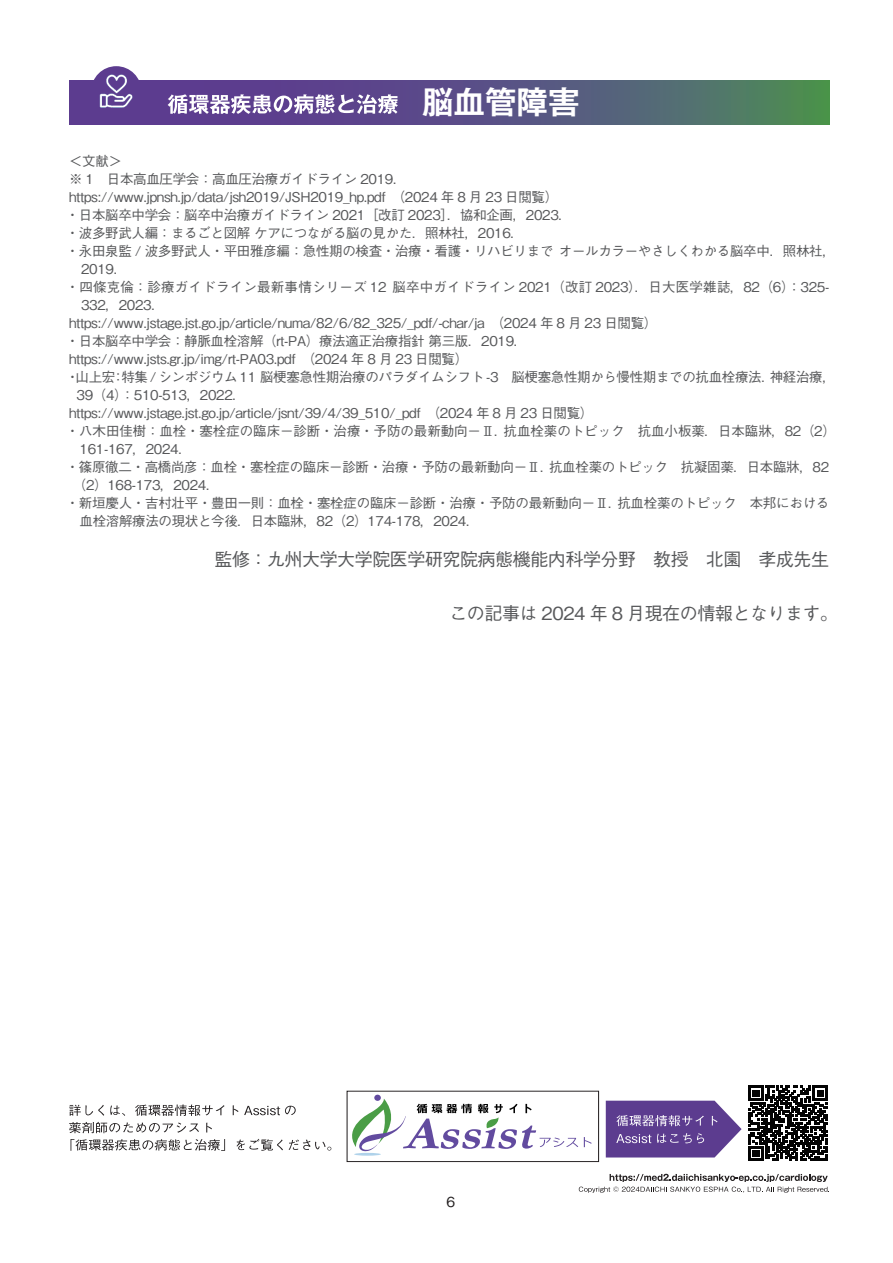
<style>
.page{position:relative;width:893px;height:1263px;background:#fff}
.page>*{position:absolute;margin:0;border:0;box-sizing:border-box;transform-origin:0 0}
.t1{font:700 31.5px "Gothic MB101 Pro De";color:#fff}
.t2{font:500 18px "Gothic BBB Pro";letter-spacing:-.025em;color:#57585a}
.t3{font:500 13.8px "Gothic BBB Pro";color:#231f20}
.t4{font:500 13.5px/18px "Gothic BBB Pro";letter-spacing:-.025em;color:#57585a}
.t5{font:500 13.5px/18px "Gothic BBB Pro";letter-spacing:-.005em;color:#57585a}
.t6{font:500 13.5px "Gothic BBB Pro";letter-spacing:.015em;color:#57585a}
</style>
<div class="page">
<svg style="left:69px;top:80px;width:760px;height:44px;background:#56597d"></svg>
<div style="left:91px;top:66px;width:50px;height:50px;background:#5c3c8f;border-radius:50%"></div>
<img style="left:99px;top:74px;width:34px;height:34px">
<svg style="left:168px;top:94px;width:230px;height:20px"></svg>
<svg style="left:606px;top:1101px;width:136px;height:56px;background:#775ca1"></svg>
<div style="left:347px;top:1091px;width:252px;height:71px;border:1px solid #231f20"></div>
<svg style="left:584px;top:1137px;width:8px;height:10px"></svg>
<div style="left:374px;top:1095px;width:7px;height:6px;background:#624b9f;border-radius:50%"></div>
<hr style="left:354px;top:1153px;width:27px;height:3px;background:#afd2ea;border-radius:50%">
<svg style="left:346px;top:1098px;width:232px;height:53px"></svg>
<svg style="left:69px;top:1105px;width:35px;height:11px"></svg>
<svg style="left:110px;top:1105px;width:15px;height:11px"></svg>
<svg style="left:135px;top:1104px;width:90px;height:12px"></svg>
<svg style="left:233px;top:1105px;width:5px;height:10px"></svg>
<svg style="left:244px;top:1106px;width:52px;height:9px"></svg>
<svg style="left:69px;top:1122px;width:130px;height:11px"></svg>
<svg style="left:206px;top:1123px;width:6px;height:9px"></svg>
<svg style="left:71px;top:1139px;width:154px;height:12px"></svg>
<svg style="left:236px;top:1139px;width:47px;height:12px"></svg>
<svg style="left:289px;top:1139px;width:42px;height:11px"></svg>
<svg style="left:749px;top:1086px;width:79px;height:75px"></svg>
<svg style="left:579px;top:1174px;width:250px;height:19px"></svg>
<h1 class="t1" style="left:422px;top:76px;width:159px">脳血管障害</h1>
<p class="t4" style="left:69px;top:150px;width:54px">＜文献&lt;</p>
<p class="t4" style="left:69px;top:168px;width:339px">※ 1　日本高血圧学会：高血圧治療ガイドライン 2019．</p>
<p class="t4" style="left:69px;top:186px;width:491px">https://www.jpnsh j p. /data/jsh2019/JSH2019_hp.pdf　（2024 年 8 月 23 日閲覧(</p>
<p class="t4" style="left:66px;top:204px;width:508px">・日本脳卒中学会：脳卒中治療ガイドライン 2021［改訂 2023 ．］協和企画，2023．</p>
<p class="t4" style="left:66px;top:222px;width:460px">・波多野武人編：まるごと図解ケアにつながる脳の見かた．照林社，2016．</p>
<p class="t4" style="left:81px;top:240px;width:756px;text-indent:-15px">・永田泉監 / 波多野武人・平田雅彦編：急性期の検査・治療・看護・リハビリまでオールカラーやさしくわかる脳卒中．照林社，<br>2019．</p>
<p class="t6" style="left:66px;top:276px;width:765px">・四條克倫：診療ガイドライン最新事情シリーズ 12 脳卒中ガイドライン 2021（改訂 2023 ．）日大医学雑誌，82)6 ：325-</p>
<p class="t4" style="left:781px;top:276px;width:15px">(</p>
<p class="t4" style="left:81px;top:294px;width:85px">332，2023．</p>
<p class="t4" style="left:69px;top:312px;width:590px">https://www.jstage.jst.go j p. /article/numa/82/6/82_325/_pdf/-char/ja　（2024 年 8 月 23 日閲覧(</p>
<p class="t4" style="left:66px;top:330px;width:463px">・日本脳卒中学会：静脈血栓溶解（ -r t PA）療法適正治療指針第三版．2019．</p>
<p class="t4" style="left:69px;top:348px;width:401px">https://www.jsts.gr j p. /img/ -r t PA03.pdf　（2024 年 8 月 23 日閲覧(</p>
<p class="t4" style="left:76px;top:366px;width:701px">山上宏特集 / シンポジウム 11 脳梗塞急性期治療のパラダイムシフト -3　脳梗塞急性期から慢性期までの抗血栓療法．</p>
<p class="t4" style="left:770px;top:366px;width:68px">神経治療，</p>
<p class="t4" style="left:112px;top:366px;width:15px">：</p>
<p class="t4" style="left:77px;top:366px;width:171px;text-indent:-11px">・<br>39)4 ：510-513，2022．</p>
<p class="t4" style="left:114px;top:384px;width:15px">(</p>
<p class="t4" style="left:69px;top:402px;width:526px">https://www.jstage.jst.go j p. /article/jsnt/39/4/39_510/_pdf　（2024 年 8 月 23 日閲覧(</p>
<p class="t5" style="left:504px;top:420px;width:334px">抗血栓薬のトピック　抗血小板薬．日本臨牀，82)2(</p>
<p class="t5" style="left:80px;top:420px;width:430px;text-indent:-14px">・八木田佳樹：血栓・塞栓症の臨床－診断・治療・予防の最新動向－Ⅱ．<br>161-167，2024．</p>
<p class="t4" style="left:73px;top:456px;width:482px;text-indent:-7px">・篠原徹二・高橋尚彦：血栓・塞栓症の臨床－診断・治療・予防の最新動向－Ⅱ．)2(168-173，2024．</p>
<p class="t4" style="left:549px;top:456px;width:282px">抗血栓薬のトピック　抗凝固薬．日本臨牀，82</p>
<p class="t4" style="left:80px;top:492px;width:544px;text-indent:-14px">・新垣慶人・吉村壮平・豊田一則：血栓・塞栓症の臨床－診断・治療・予防の最新動向－Ⅱ．血栓溶解療法の現状と今後．日本臨牀，82)2(174-178，2024．</p>
<p class="t2" style="left:214px;top:545px;width:616px">監修：九州大学大学院医学研究院病態機能内科学分野　教授　北園　孝成先生</p>
<p class="t2" style="left:449px;top:599px;width:390px">この記事は 2024 年 8 月現在の情報となります。</p>
<p class="t4" style="left:617px;top:492px;width:214px">抗血栓薬のトピック　本邦における</p>
<p class="t3" style="left:446px;top:1190px;width:10px">6</p>
</div>
